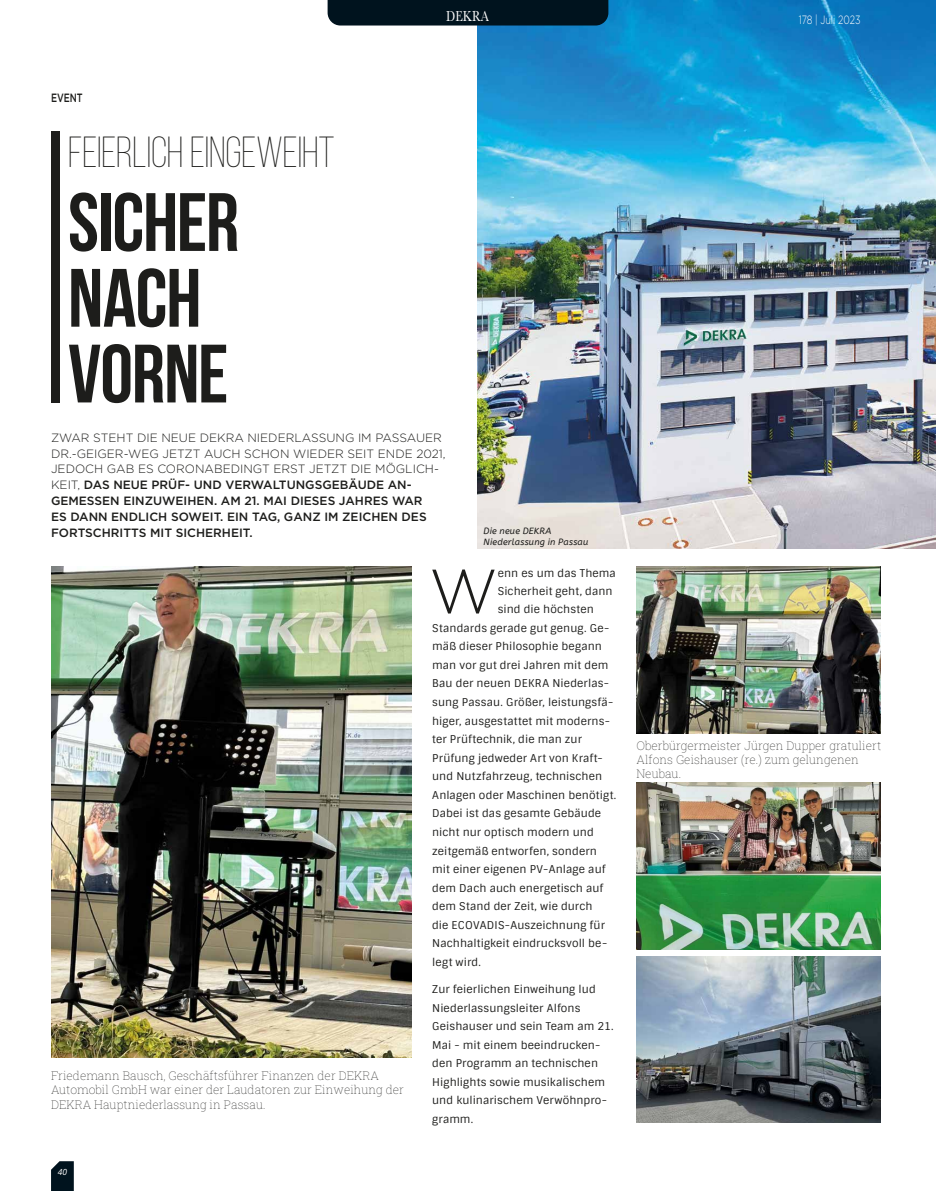
<style>
.page{position:relative;width:936px;height:1191px;background:#fff}
.page>*{position:absolute;margin:0;border:0;box-sizing:border-box;transform-origin:0 0}
.t1{font:700 82.5px/75.8px "Bebas Neue";letter-spacing:-.015em;color:#1d1d1b}
.t2{font:300 62.25px "Gotham";color:#1d1d1b}
.t3{font:300 43.5px "Bebas Neue";letter-spacing:-.005em;color:#1d1d1b}
.t4{font:15px "Baskerville";color:#fff;scale:.8 1}
.t5{font:500 12px/15.8px "Gotham";color:#1d1d1b}
.t6{font:100 12px/14.4px "Roboto Slab";color:#1d1d1b}
.t7{font:300 12px "Gotham";color:#fff;scale:.75 1}
.t8{font:500 12px "Gotham";color:#1d1d1b;scale:.75 1}
.t9{font:10.8px/18.6px "Sintony";letter-spacing:.01em;color:#1d1d1b}
.t10{font:italic 9px/10.8px "A Bee Zee";letter-spacing:.02em;color:#1d1d1b}
.t11{font:italic 8.4px "Open Sans";color:#fff}
.s1{font-weight:300}
</style>
<div class="page">
<img style="left:477px;top:0;width:458px;height:548px">
<svg style="left:51px;top:1161px;width:23px;height:30px"></svg>
<div style="left:327px;top:0;width:281px;height:26px;background:#00131e"></div>
<div style="left:51px;top:131px;width:9px;height:271px;background:#1d1d1b"></div>
<img style="left:51px;top:566px;width:360px;height:491px">
<img style="left:636px;top:782px;width:244px;height:167px">
<img style="left:636px;top:956px;width:244px;height:167px">
<img style="left:636px;top:566px;width:244px;height:167px">
<p class="t8" style="left:51px;top:89px;width:44px">EVENT</p>
<h3 class="t4" style="left:446px;top:7px;width:55px">DEKRA</h3>
<p class="t7" style="left:798px;top:13px;width:84px">178 | Juli 2023</p>
<h3 class="t3" style="left:68px;top:129px;width:268px">FEIERLICH EINGEWEIHT</h3>
<h1 class="t1" style="left:68px;top:183px;width:172px">SICHER<br>NACH<br>VORNE</h1>
<p class="t5" style="left:51px;top:429px;width:396px"><span class="s1">ZWAR STEHT DIE NEUE DEKRA NIEDERLASSUNG IM PASSAUER DR.-GEIGER-WEG JETZT AUCH SCHON WIEDER SEIT ENDE 2021, JEDOCH GAB ES CORONABEDINGT ERST JETZT DIE MÖGLICH-KEIT,</span> DAS NEUE PRÜF- UND VERWALTUNGSGEBÄUDE AN-GEMESSEN EINZUWEIHEN. AM 21. MAI DIESES JAHRES WAR<br>ES DANN ENDLICH SOWEIT. EIN TAG, GANZ IM ZEICHEN DES FORTSCHRITTS MIT SICHERHEIT.</p>
<p class="t10" style="left:483px;top:526px;width:106px">Die neue DEKRA<br>Niederlassung in Passau</p>
<p class="t6" style="left:51px;top:1067px;width:354px">Friedemann Bausch, Geschäftsführer Finanzen der DEKRA<br>Automobil GmbH war einer der Laudatoren zur Einweihung der<br>DEKRA Hauptniederlassung in Passau.</p>
<p class="t11" style="left:58px;top:1166px;width:11px">40</p>
<h2 class="t2" style="left:429px;top:552px;width:70px">W</h2>
<p class="t9" style="left:497px;top:564px;width:120px">enn es um das Thema</p>
<p class="t9" style="left:497px;top:582px;width:116px">Sicherheit geht, dann</p>
<p class="t9" style="left:497px;top:600px;width:97px">sind die höchsten</p>
<p class="t9" style="left:432px;top:619px;width:179px">Standards gerade gut genug. Ge-</p>
<p class="t9" style="left:432px;top:637px;width:171px">mäß dieser Philosophie begann</p>
<p class="t9" style="left:432px;top:656px;width:178px">man vor gut drei Jahren mit dem</p>
<p class="t9" style="left:432px;top:674px;width:178px">Bau der neuen DEKRA Niederlas-</p>
<p class="t9" style="left:432px;top:693px;width:182px">sung Passau. Größer, leistungsfä-</p>
<p class="t9" style="left:432px;top:711px;width:179px">higer, ausgestattet mit moderns-</p>
<p class="t9" style="left:432px;top:730px;width:151px">ter Prüftechnik, die man zur</p>
<p class="t9" style="left:432px;top:748px;width:172px">Prüfung jedweder Art von Kraft-</p>
<p class="t9" style="left:432px;top:767px;width:171px">und Nutzfahrzeug, technischen</p>
<p class="t9" style="left:432px;top:786px;width:185px">Anlagen oder Maschinen benötigt.</p>
<p class="t9" style="left:432px;top:804px;width:170px">Dabei ist das gesamte Gebäude</p>
<p class="t9" style="left:432px;top:823px;width:163px">nicht nur optisch modern und</p>
<p class="t9" style="left:432px;top:841px;width:166px">zeitgemäß entworfen, sondern</p>
<p class="t9" style="left:432px;top:860px;width:175px">mit einer eigenen PV-Anlage auf</p>
<p class="t9" style="left:432px;top:878px;width:172px">dem Dach auch energetisch auf</p>
<p class="t9" style="left:432px;top:897px;width:162px">dem Stand der Zeit, wie durch</p>
<p class="t9" style="left:432px;top:915px;width:174px">die ECOVADIS-Auszeichnung für</p>
<p class="t9" style="left:432px;top:934px;width:176px">Nachhaltigkeit eindrucksvoll be-</p>
<p class="t9" style="left:432px;top:953px;width:50px">legt wird.</p>
<p class="t9" style="left:432px;top:980px;width:183px">Zur feierlichen Einweihung lud<br>Niederlassungsleiter Alfons<br>Geishauser und sein Team am 21.<br>Mai - mit einem beeindrucken&shy;den Programm an technischen<br>Highlights sowie musikalischem und kulinarischem Verwöhnpro&shy;gramm.</p>
<p class="t6" style="left:636px;top:737px;width:246px">Oberbürgermeister Jürgen Dupper gratuliert<br>Alfons Geishauser (re.) zum gelungenen<br>Neubau.</p>
</div>
